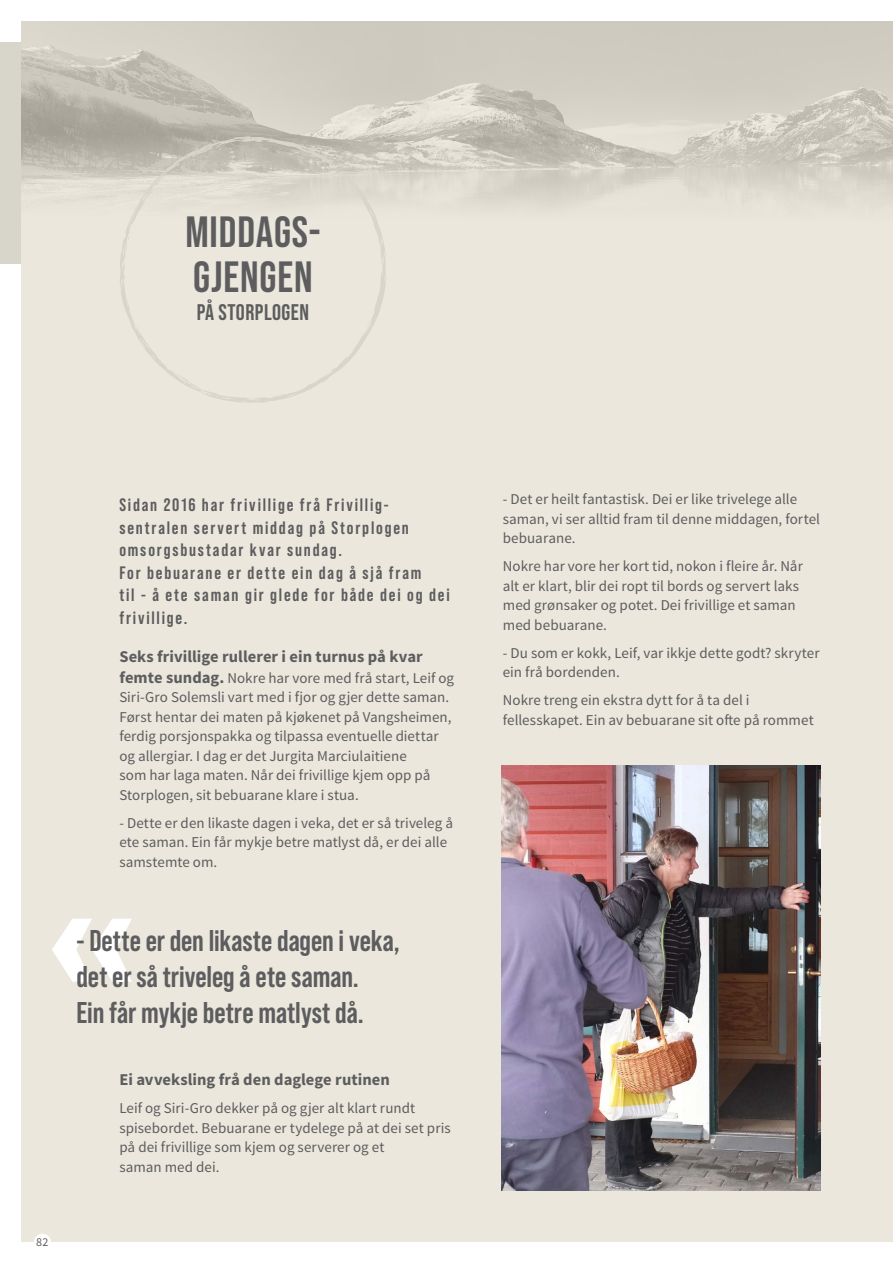
<style>
.page{position:relative;width:893px;height:1263px;background:#fff}
.page>*{position:absolute;margin:0;border:0;box-sizing:border-box;transform-origin:0 0}
.t1{font:43.5px/45px "Bebas Neue";letter-spacing:.02em;color:#5d5d5f}
.t2{font:700 30px/36px "Bebas Neue Pro";color:#5d5d5f}
.t3{font:22.5px "Bebas Neue";letter-spacing:.02em;color:#5d5d5f}
.t4{font:700 18px/22.5px "Bebas Neue Pro";letter-spacing:.1em;color:#5d5d5f}
.t5{font:700 16.5px "Source Sans Pro";letter-spacing:.005em;color:#5d5d5f}
.t6{font:15px/19.5px "Source Sans Pro";letter-spacing:.005em;color:#5d5d5f}
.t7{font:12px "Source Sans Pro";color:#5d5d5f}
.s1{font-weight:700;font-size:16.5px}
</style>
<div class="page">
<div style="left:0;top:42px;width:25px;height:222px;background:#d8d5cb"></div>
<div style="left:21px;top:21px;width:872px;height:1221px;background:#ebe7dc"></div>
<img style="left:21px;top:21px;width:872px;height:186px">
<svg style="left:120px;top:136px;width:266px;height:267px"></svg>
<div style="left:34px;top:1233px;width:17px;height:18px;background:#fff;border-radius:50%"></div>
<svg style="left:52px;top:919px;width:80px;height:63px"></svg>
<img style="left:502px;top:766px;width:319px;height:425px">
<h1 class="t1" style="left:185px;top:209px;width:137px">MIDDAGS-<br>GJENGEN</h1>
<h3 class="t3" style="left:197px;top:300px;width:114px">PÅ STORPLOGEN</h3>
<p class="t7" style="left:36px;top:1235px;width:14px">82</p>
<p class="t4" style="left:119px;top:493px;width:332px">Sidan 2016 har frivillige frå Frivillig&shy;sentralen servert middag på Storplogen omsorgsbustadar kvar sundag.<br>For bebuarane er dette ein dag å sjå fram<br>til - å ete saman gir glede for både dei og dei frivillige.</p>
<p class="t5" style="left:119px;top:646px;width:305px">Seks frivillige rullerer i ein turnus på kvar</p>
<p class="t6" style="left:119px;top:668px;width:336px"><span class="s1">femte sundag.</span> Nokre har vore med frå start, Leif og Siri-Gro Solemsli vart med i fjor og gjer dette saman.<br>Først hentar dei maten på kjøkenet på Vangsheimen, ferdig porsjonspakka og tilpassa eventuelle diettar og allergiar. I dag er det Jurgita Marciulaitiene<br>som har laga maten. Når dei frivillige kjem opp på Storplogen, sit bebuarane klare i stua.</p>
<p class="t6" style="left:119px;top:813px;width:335px">- Dette er den likaste dagen i veka, det er så triveleg å ete saman. Ein får mykje betre matlyst då, er dei alle samstemte om.</p>
<h2 class="t2" style="left:77px;top:922px;width:325px">- Dette er den likaste dagen i veka, det er så triveleg å ete saman.<br>Ein får mykje betre matlyst då.</h2>
<p class="t5" style="left:119px;top:1069px;width:272px">Ei avveksling frå den daglege rutinen</p>
<p class="t6" style="left:119px;top:1099px;width:333px">Leif og Siri-Gro dekker på og gjer alt klart rundt spisebordet. Bebuarane er tydelege på at dei set pris på dei frivillige som kjem og serverer og et<br>saman med dei.</p>
<p class="t6" style="left:503px;top:490px;width:319px">- Det er heilt fantastisk. Dei er like trivelege alle saman, vi ser alltid fram til denne middagen, fortel bebuarane.</p>
<p class="t6" style="left:503px;top:557px;width:302px">Nokre har vore her kort tid, nokon i fleire år. Når alt er klart, blir dei ropt til bords og servert laks med grønsaker og potet. Dei frivillige et saman med bebuarane.</p>
<p class="t6" style="left:503px;top:643px;width:318px">- Du som er kokk, Leif, var ikkje dette godt? skryter ein frå bordenden.</p>
<p class="t6" style="left:503px;top:691px;width:312px">Nokre treng ein ekstra dytt for å ta del i fellesskapet. Ein av bebuarane sit ofte på rommet</p>
</div>
